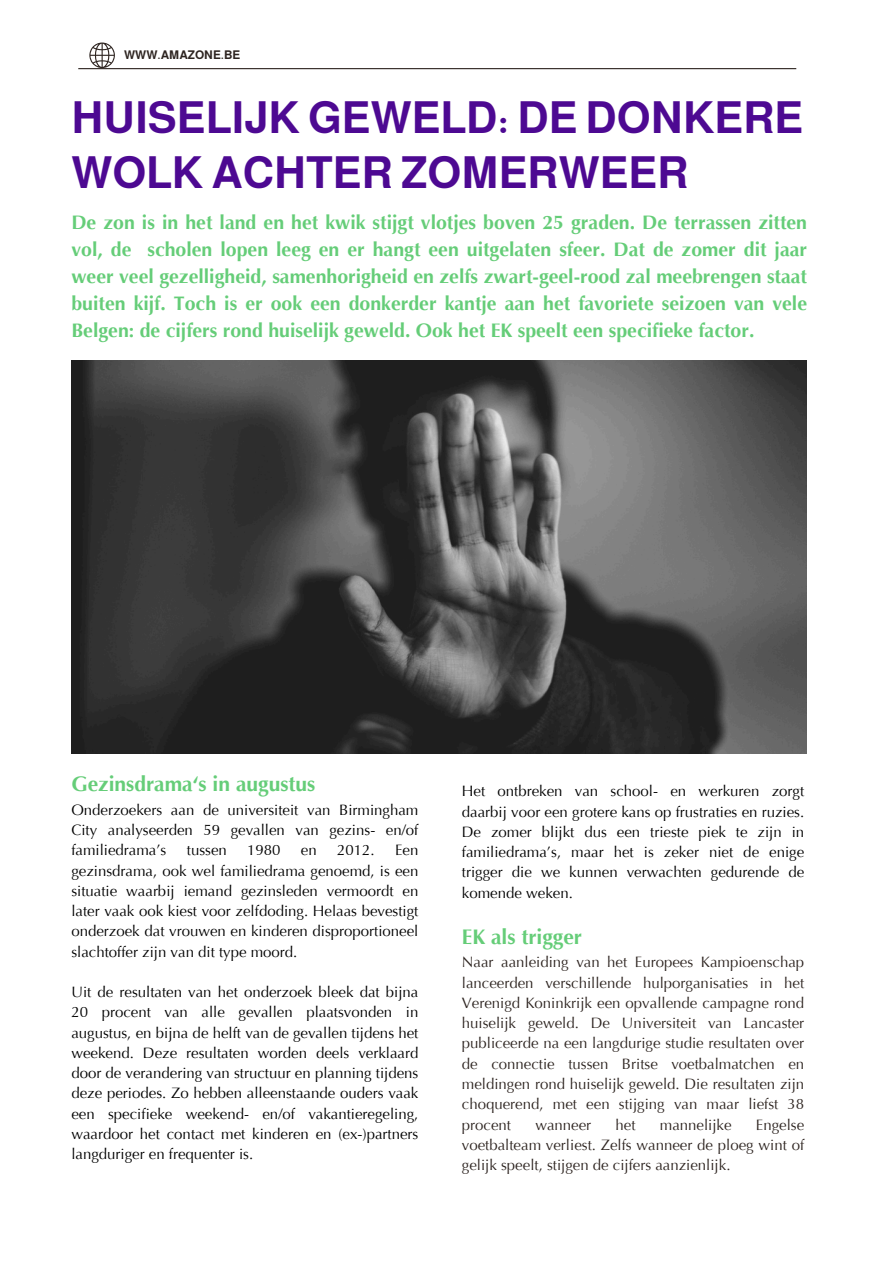
<style>
.page{position:relative;width:894px;height:1264px;background:#fff}
.page>*{position:absolute;margin:0;border:0;box-sizing:border-box;transform-origin:0 0}
.t1{font:700 44.1px/55.2px "Almarai";color:#4d0992}
.t2{font:700 21px "Optima LT Pro";color:#65cd78}
.t3{font:700 19.5px/27px "Optima LT Pro";color:#65cd78;text-align:justify}
.t4{font:15px/20.2px "Optima LT Pro";color:#000;text-align:justify}
.t5{font:15px/20.2px "Optima LT Pro";color:#2d2420;text-align:justify}
.t6{font:700 12px "Almarai";color:#2d2420}
</style>
<div class="page">
<svg style="left:89px;top:43px;width:26px;height:25px"></svg>
<hr style="left:78px;top:68px;width:718px;height:1px;background:#2d2420">
<img style="left:71px;top:360px;width:735px;height:393px">
<p class="t6" style="left:124px;top:48px;width:118px">WWW.AMAZONE.BE</p>
<p class="t1" style="left:71px;top:90px;width:733px">HUISELIJK GEWELD: DE DONKERE<br>WOLK ACHTER ZOMERWEER</p>
<h1 class="t3" style="left:71px;top:211px;width:737px">De zon is in het land en het kwik stijgt vlotjes boven 25 graden. De terrassen zitten vol, de scholen lopen leeg en er hangt een uitgelaten sfeer. Dat de zomer dit jaar weer veel gezelligheid, samenhorigheid en zelfs zwart-geel-rood zal meebrengen staat buiten kijf. Toch is er ook een donkerder kantje aan het favoriete seizoen van vele Belgen: de cijfers rond huiselijk geweld. Ook het EK speelt een specifieke factor.</h1>
<h2 class="t2" style="left:71px;top:775px;width:245px">Gezinsdrama‘s in augustus</h2>
<h2 class="t4" style="left:71px;top:801px;width:348px">Onderzoekers aan de universiteit van Birmingham City analyseerden 59 gevallen van gezins- en/of familiedrama’s</h2>
<h2 class="t4" style="left:71px;top:841px;width:348px;text-indent:323px">Een gezinsdrama, ook wel familiedrama genoemd, is een situatie waarbij iemand gezinsleden vermoordt en later vaak ook kiest voor zelfdoding. Helaas bevestigt onderzoek dat vrouwen en kinderen disproportioneel slachtoffer zijn van dit type moord.</h2>
<h3 class="t4" style="left:71px;top:983px;width:348px">Uit de resultaten van het onderzoek bleek dat bijna 20 procent van alle gevallen plaatsvonden in augustus, en bijna de helft van de gevallen tijdens het weekend. Deze resultaten worden deels verklaard door de verandering van structuur en planning tijdens deze periodes. Zo hebben alleenstaande ouders vaak een specifieke weekend- en/of vakantieregeling, waardoor het contact met kinderen en (ex-)partners langduriger en frequenter is.</h3>
<h2 class="t4" style="left:187px;top:841px;width:42px">tussen</h2>
<h2 class="t4" style="left:247px;top:841px;width:35px">1980</h2>
<h2 class="t4" style="left:301px;top:841px;width:17px">en</h2>
<h2 class="t4" style="left:337px;top:841px;width:39px">2012.</h2>
<h3 class="t4" style="left:462px;top:782px;width:344px">Het ontbreken van school- en werkuren zorgt daarbij voor een grotere kans op frustraties en ruzies.<br>De zomer blijkt dus een trieste piek te zijn in familiedrama’s, maar het is zeker niet de enige trigger die we kunnen verwachten gedurende de komende weken.</h3>
<h3 class="t2" style="left:462px;top:928px;width:122px">EK als trigger</h3>
<h3 class="t5" style="left:462px;top:953px;width:344px">Naar aanleiding van het Europees Kampioenschap lanceerden verschillende hulporganisaties in het Verenigd Koninkrijk een opvallende campagne rond huiselijk geweld. De Universiteit van Lancaster publiceerde na een langdurige studie resultaten over de connectie tussen Britse voetbalmatchen en meldingen rond huiselijk geweld. Die resultaten zijn choquerend, met een stijging van maar liefst 38 procent</h3>
<h3 class="t5" style="left:462px;top:1115px;width:344px;text-indent:294px">Engelse voetbalteam verliest. Zelfs wanneer de ploeg wint of gelijk speelt, stijgen de cijfers aanzienlijk.</h3>
<h3 class="t5" style="left:535px;top:1115px;width:57px">wanneer</h3>
<h3 class="t5" style="left:615px;top:1115px;width:22px">het</h3>
<h3 class="t5" style="left:659px;top:1115px;width:73px">mannelijke</h3>
</div>
